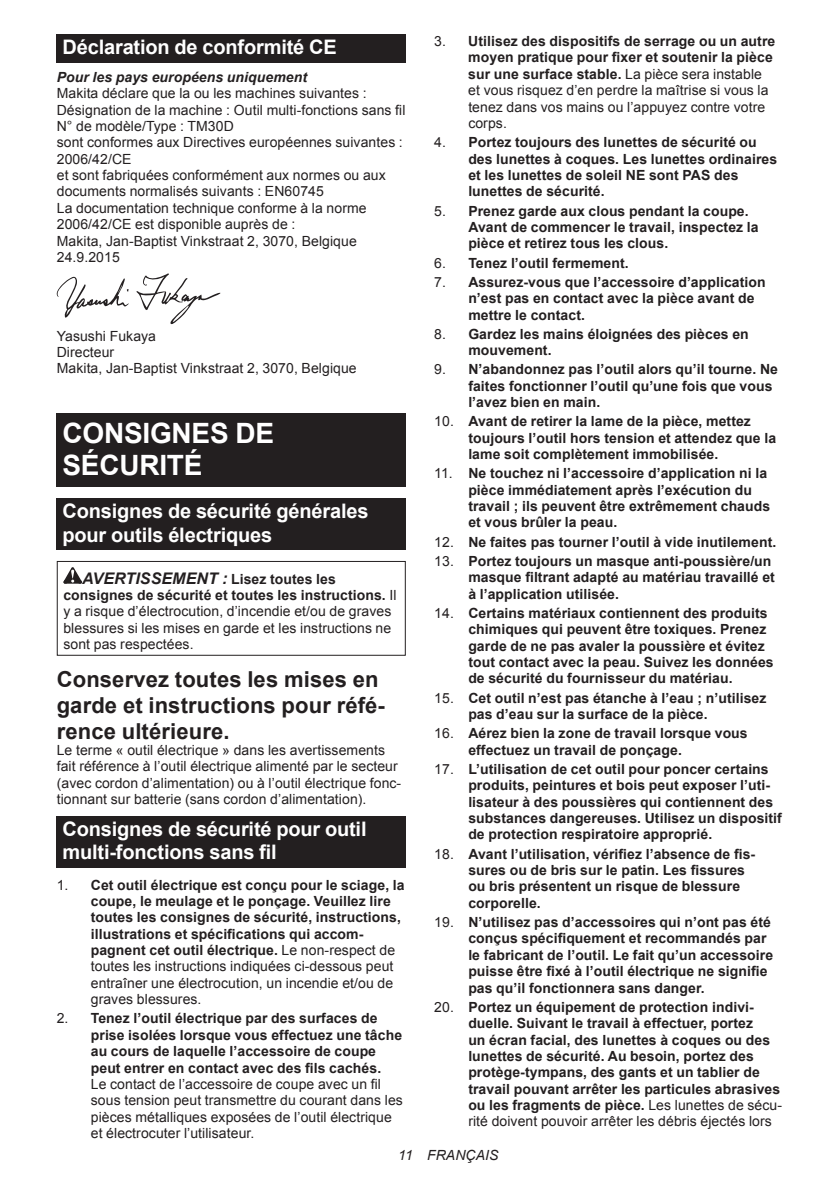
<style>
.page{position:relative;width:840px;height:1191px;background:#fff}
.page>*{position:absolute;margin:0;border:0;box-sizing:border-box;transform-origin:0 0}
.t1{font:700 28px/32.8px "Arial";letter-spacing:-.01em;color:#fff}
.t2{font:700 22px/25.8px "Arial";letter-spacing:.005em;color:#231f20}
.t3{font:700 20px/23.4px "Arial";letter-spacing:-.01em;color:#fff}
.t4{font:italic 700 16px "Arial";letter-spacing:.005em;color:#231f20}
.t5{font:700 14px/16.4px "Arial";letter-spacing:.005em;color:#231f20}
.t6{font:14px/16.4px "Arial";letter-spacing:.005em;color:#231f20}
.t7{font:italic 700 14px "Arial";letter-spacing:.005em;color:#231f20}
.t8{font:italic 14px "Arial";letter-spacing:.005em;color:#231f20}
.s1{font-style:normal;font-size:14px}
.s2{font-weight:700}
.s3{font-weight:400}
</style>
<div class="page">
<div style="left:57px;top:34px;width:348px;height:29px;background:#231f20"></div>
<svg style="left:136px;top:273px;width:84px;height:51px"></svg>
<svg style="left:57px;top:277px;width:72px;height:41px"></svg>
<div style="left:57px;top:413px;width:348px;height:74px;background:#231f20"></div>
<div style="left:57px;top:498px;width:348px;height:52px;background:#231f20"></div>
<svg style="left:63px;top:567px;width:19px;height:16px"></svg>
<div style="left:57px;top:561px;width:348px;height:95px;border:1px solid #231f20"></div>
<div style="left:57px;top:815px;width:348px;height:52px;background:#231f20"></div>
<h3 class="t3" style="left:62px;top:37px;width:275px">Déclaration de conformité CE</h3>
<p class="t7" style="left:57px;top:71px;width:252px">Pour les pays européens uniquement</p>
<p class="t6" style="left:57px;top:85px;width:350px">Makita déclare que la ou les machines suivantes :<br>Désignation de la machine : Outil multi-fonctions sans fil N° de modèle/Type : TM30D<br>sont conformes aux Directives européennes suivantes :<br>2006/42/CE<br>et sont fabriquées conformément aux normes ou aux documents normalisés suivants : EN60745<br>La documentation technique conforme à la norme 2006/42/CE est disponible auprès de :<br>Makita, Jan-Baptist Vinkstraat 2, 3070, Belgique 24.9.2015</p>
<p class="t6" style="left:57px;top:329px;width:301px">Yasushi Fukaya<br>Directeur<br>Makita, Jan-Baptist Vinkstraat 2, 3070, Belgique</p>
<h1 class="t1" style="left:62px;top:419px;width:213px">CONSIGNES DE<br>SÉCURITÉ</h1>
<h3 class="t3" style="left:62px;top:501px;width:307px">Consignes de sécurité générales pour outils électriques</h3>
<p class="t4" style="left:82px;top:572px;width:255px">AVERTISSEMENT : <span class="s1">Lisez toutes les</span></p>
<p class="t6" style="left:63px;top:588px;width:334px"><span class="s2">consignes de sécurité et toutes les instructions.</span> Il y a risque d’électrocution, d’incendie et/ou de graves blessures si les mises en garde et les instructions ne sont pas respectées.</p>
<h2 class="t2" style="left:57px;top:668px;width:329px">Conservez toutes les mises en garde et instructions pour réfé&shy;rence ultérieure.</h2>
<p class="t6" style="left:57px;top:743px;width:346px">Le terme « outil électrique » dans les avertissements fait référence à l’outil électrique alimenté par le secteur (avec cordon d’alimentation) ou à l’outil électrique fonc&shy;tionnant sur batterie (sans cordon d’alimentation).</p>
<h3 class="t3" style="left:62px;top:818px;width:305px">Consignes de sécurité pour outil multi-fonctions sans fil</h3>
<p class="t5" style="left:91px;top:877px;width:315px;text-indent:-34px"><span class="s3">1.</span> Cet outil électrique est conçu pour le sciage, la coupe, le meulage et le ponçage. Veuillez lire toutes les consignes de sécurité, instructions, illustrations et spécifications qui accom&shy;pagnent cet outil électrique. <span class="s3">Le non-respect de toutes les instructions indiquées ci-dessous peut entraîner une électrocution, un incendie et/ou de graves blessures.</span></p>
<p class="t5" style="left:91px;top:1011px;width:312px;text-indent:-34px"><span class="s3">2.</span> Tenez l’outil électrique par des surfaces de prise isolées lorsque vous effectuez une tâche au cours de laquelle l’accessoire de coupe peut entrer en contact avec des fils cachés.</p>
<p class="t6" style="left:91px;top:1076px;width:313px">Le contact de l’accessoire de coupe avec un fil sous tension peut transmettre du courant dans les pièces métalliques exposées de l’outil électrique et électrocuter l’utilisateur.</p>
<p class="t6" style="left:468px;top:34px;width:308px;text-indent:-34px">3. <span class="s2">Utilisez des dispositifs de serrage ou un autre moyen pratique pour fixer et soutenir la pièce sur une surface stable.</span> La pièce sera instable et vous risquez d’en perdre la maîtrise si vous la tenez dans vos mains ou l’appuyez contre votre corps.</p>
<p class="t5" style="left:468px;top:135px;width:310px;text-indent:-34px"><span class="s3">4.</span> Portez toujours des lunettes de sécurité ou des lunettes à coques. Les lunettes ordinaires et les lunettes de soleil NE sont PAS des lunettes de sécurité.</p>
<p class="t5" style="left:468px;top:204px;width:291px;text-indent:-34px"><span class="s3">5.</span> Prenez garde aux clous pendant la coupe.<br>Avant de commencer le travail, inspectez la pièce et retirez tous les clous.</p>
<p class="t5" style="left:434px;top:256px;width:196px"><span class="s3">6.</span> Tenez l’outil fermement.</p>
<p class="t5" style="left:468px;top:275px;width:299px;text-indent:-34px"><span class="s3">7.</span> Assurez-vous que l’accessoire d’application n’est pas en contact avec la pièce avant de mettre le contact.</p>
<p class="t5" style="left:468px;top:327px;width:282px;text-indent:-34px"><span class="s3">8.</span> Gardez les mains éloignées des pièces en mouvement.</p>
<p class="t5" style="left:468px;top:362px;width:311px;text-indent:-34px"><span class="s3">9.</span> N’abandonnez pas l’outil alors qu’il tourne. Ne faites fonctionner l’outil qu’une fois que vous l’avez bien en main.</p>
<p class="t5" style="left:468px;top:414px;width:309px;text-indent:-34px"><span class="s3">10.</span> Avant de retirer la lame de la pièce, mettez toujours l’outil hors tension et attendez que la lame soit complètement immobilisée.</p>
<p class="t5" style="left:468px;top:466px;width:303px;text-indent:-34px"><span class="s3">11.</span> Ne touchez ni l’accessoire d’application ni la pièce immédiatement après l’exécution du travail ; ils peuvent être extrêmement chauds et vous brûler la peau.</p>
<p class="t5" style="left:434px;top:535px;width:343px"><span class="s3">12.</span> Ne faites pas tourner l’outil à vide inutilement.</p>
<p class="t5" style="left:468px;top:554px;width:308px;text-indent:-34px"><span class="s3">13.</span> Portez toujours un masque anti-poussière/un masque filtrant adapté au matériau travaillé et à l’application utilisée.</p>
<p class="t5" style="left:468px;top:606px;width:307px;text-indent:-34px"><span class="s3">14.</span> Certains matériaux contiennent des produits chimiques qui peuvent être toxiques. Prenez garde de ne pas avaler la poussière et évitez tout contact avec la peau. Suivez les données de sécurité du fournisseur du matériau.</p>
<p class="t5" style="left:468px;top:691px;width:299px;text-indent:-34px"><span class="s3">15.</span> Cet outil n’est pas étanche à l’eau ; n’utilisez pas d’eau sur la surface de la pièce.</p>
<p class="t5" style="left:468px;top:726px;width:281px;text-indent:-34px"><span class="s3">16.</span> Aérez bien la zone de travail lorsque vous effectuez un travail de ponçage.</p>
<p class="t5" style="left:468px;top:762px;width:315px;text-indent:-34px"><span class="s3">17.</span> L’utilisation de cet outil pour poncer certains produits, peintures et bois peut exposer l’uti&shy;lisateur à des poussières qui contiennent des substances dangereuses. Utilisez un dispositif de protection respiratoire approprié.</p>
<p class="t5" style="left:468px;top:846px;width:288px;text-indent:-34px"><span class="s3">18.</span> Avant l’utilisation, vérifiez l’absence de fis&shy;sures ou de bris sur le patin. Les fissures ou bris présentent un risque de blessure corporelle.</p>
<p class="t5" style="left:468px;top:915px;width:306px;text-indent:-34px"><span class="s3">19.</span> N’utilisez pas d’accessoires qui n’ont pas été conçus spécifiquement et recommandés par le fabricant de l’outil. Le fait qu’un accessoire puisse être fixé à l’outil électrique ne signifie pas qu’il fonctionnera sans danger.</p>
<p class="t5" style="left:468px;top:1000px;width:315px;text-indent:-34px"><span class="s3">20.</span> Portez un équipement de protection indivi&shy;duelle. Suivant le travail à effectuer, portez<br>un écran facial, des lunettes à coques ou des lunettes de sécurité. Au besoin, portez des protège-tympans, des gants et un tablier de travail pouvant arrêter les particules abrasives ou les fragments de pièce. <span class="s3">Les lunettes de sécu&shy;rité doivent pouvoir arrêter les débris éjectés lors</span></p>
<p class="t8" style="left:398px;top:1150px;width:102px">11 FRANÇAIS</p>
</div>
